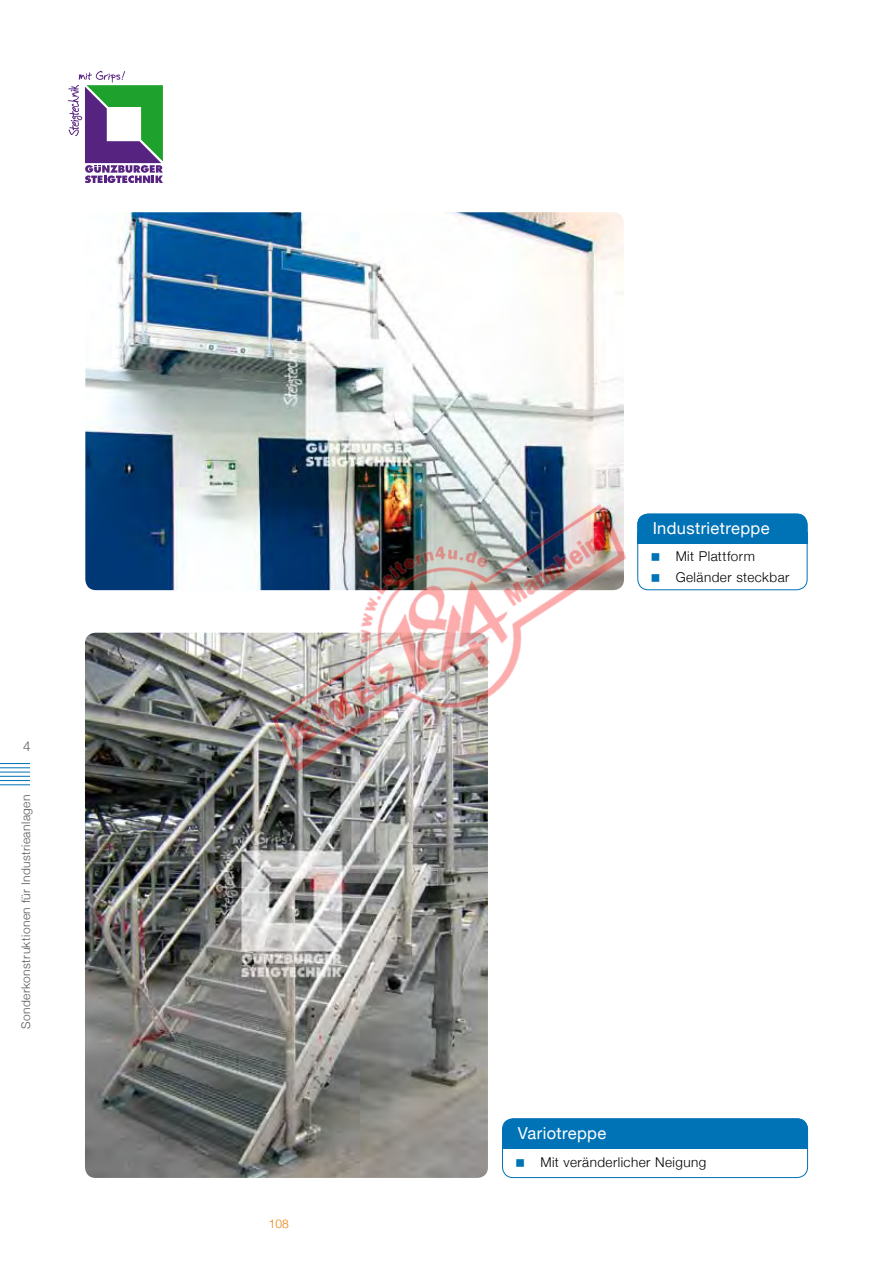
<style>
.page{position:relative;width:893px;height:1263px;background:#fff}
.page>*{position:absolute;margin:0;border:0;box-sizing:border-box;transform-origin:0 0}
.t1{font:16.5px "Helvetica Neue";letter-spacing:.02em;color:#fff}
.t2{font:300 13.5px/20.7px "Helvetica Neue";letter-spacing:.035em;color:#000}
.t3{font:300 13.5px "Helvetica Neue";color:#58585a}
.t4{font:300 12px "Helvetica Neue";letter-spacing:.035em;color:#58585a}
.t5{font:300 12px "Helvetica Neue";color:#ee7f00}
</style>
<div class="page">
<div style="left:637px;top:514px;width:170px;height:76px;border:1px solid #0072b6;border-radius:11px"></div>
<div style="left:637px;top:514px;width:170px;height:27px;background:#0072b6;border-radius:11px"></div>
<div style="left:637px;top:532px;width:170px;height:11px;background:#0072b6"></div>
<div style="left:502px;top:1118px;width:306px;height:60px;border:1px solid #0072b6;border-radius:11px"></div>
<div style="left:503px;top:1118px;width:305px;height:28px;background:#0072b6;border-radius:11px"></div>
<div style="left:503px;top:1137px;width:305px;height:11px;background:#0072b6"></div>
<img style="left:85px;top:212px;width:539px;height:378px">
<img style="left:85px;top:633px;width:403px;height:545px">
<svg style="left:68px;top:71px;width:95px;height:112px"></svg>
<hr style="left:0;top:763px;width:30px;height:1px;background:#0072b6">
<hr style="left:0;top:767px;width:30px;height:1px;background:#0072b6">
<hr style="left:0;top:772px;width:30px;height:1px;background:#0072b6">
<hr style="left:0;top:776px;width:30px;height:1px;background:#0072b6">
<hr style="left:0;top:780px;width:30px;height:1px;background:#0072b6">
<hr style="left:0;top:784px;width:30px;height:1px;background:#0072b6">
<img style="left:223px;top:444px;width:447px;height:375px">
<svg style="left:652px;top:553px;width:7px;height:8px"></svg>
<svg style="left:652px;top:574px;width:7px;height:8px"></svg>
<p class="t3" style="left:23px;top:738px;width:9px">4</p>
<p class="t4" style="left:18px;top:1029px;width:236px;rotate:-90deg">Sonderkonstruktionen für Industrieanlagen</p>
<p class="t5" style="left:269px;top:1216px;width:22px">108</p>
<p class="t1" style="left:653px;top:518px;width:118px">Industrietreppe</p>
<p class="t2" style="left:676px;top:546px;width:115px">Mit Plattform<br>Geländer steckbar</p>
<p class="t1" style="left:518px;top:1123px;width:90px">Variotreppe</p>
<p class="t2" style="left:540px;top:1151px;width:167px">Mit veränderlicher Neigung</p>
</div>
